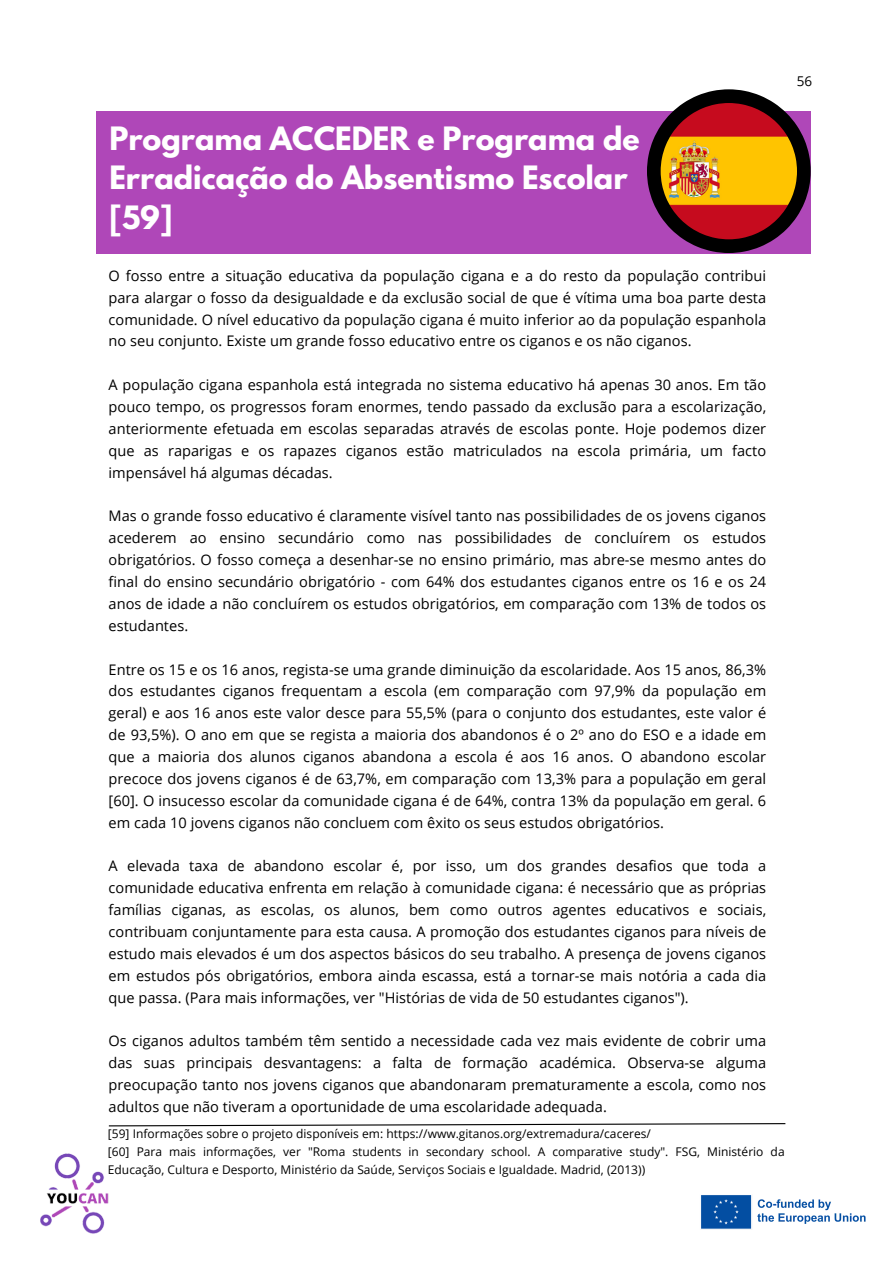
<style>
.page{position:relative;width:893px;height:1264px;background:#fff}
.page>*{position:absolute;margin:0;border:0;box-sizing:border-box;transform-origin:0 0}
.t1{font:700 28.5px/39.3px "League Spartan";color:#fff}
.t2{font:14.55px/21.9px "Open Sans";color:#000;text-align:justify}
.t3{font:13.5px "Open Sans";color:#000}
.t4{font:12px/18px "Open Sans";color:#000}
</style>
<div class="page">
<img style="left:40px;top:1153px;width:69px;height:81px">
<svg style="left:108px;top:1123px;width:678px;height:3px"></svg>
<div style="left:96px;top:111px;width:714px;height:142px;background:#af47b8"></div>
<svg style="left:647px;top:89px;width:163px;height:164px"></svg>
<img style="left:660px;top:103px;width:137px;height:136px">
<img style="left:700px;top:1195px;width:166px;height:35px">
<p class="t3" style="left:796px;top:72px;width:17px">56</p>
<h1 class="t1" style="left:109px;top:122px;width:531px">Programa ACCEDER e Programa de<br>Erradicação do Absentismo Escolar [59]</h1>
<p class="t2" style="left:108px;top:264px;width:659px">O fosso entre a situação educativa da população cigana e a do resto da população contribui para alargar o fosso da desigualdade e da exclusão social de que é vítima uma boa parte desta comunidade. O nível educativo da população cigana é muito inferior ao da população espanhola no seu conjunto. Existe um grande fosso educativo entre os ciganos e os não ciganos.</p>
<p class="t2" style="left:108px;top:373px;width:659px">A população cigana espanhola está integrada no sistema educativo há apenas 30 anos. Em tão pouco tempo, os progressos foram enormes, tendo passado da exclusão para a escolarização, anteriormente efetuada em escolas separadas através de escolas ponte. Hoje podemos dizer que as raparigas e os rapazes ciganos estão matriculados na escola primária, um facto impensável há algumas décadas.</p>
<p class="t2" style="left:108px;top:505px;width:659px">Mas o grande fosso educativo é claramente visível tanto nas possibilidades de os jovens ciganos acederem ao ensino secundário como nas possibilidades de concluírem os estudos obrigatórios. O fosso começa a desenhar-se no ensino primário, mas abre-se mesmo antes do final do ensino secundário obrigatório - com 64% dos estudantes ciganos entre os 16 e os 24 anos de idade a não concluírem os estudos obrigatórios, em comparação com 13% de todos os estudantes.</p>
<p class="t2" style="left:108px;top:658px;width:659px">Entre os 15 e os 16 anos, regista-se uma grande diminuição da escolaridade. Aos 15 anos, 86,3% dos estudantes ciganos frequentam a escola (em comparação com 97,9% da população em geral) e aos 16 anos este valor desce para 55,5% (para o conjunto dos estudantes, este valor é de 93,5%). O ano em que se regista a maioria dos abandonos é o 2º ano do ESO e a idade em que a maioria dos alunos ciganos abandona a escola é aos 16 anos. O abandono escolar precoce dos jovens ciganos é de 63,7%, em comparação com 13,3% para a população em geral [60]. O insucesso escolar da comunidade cigana é de 64%, contra 13% da população em geral. 6 em cada 10 jovens ciganos não concluem com êxito os seus estudos obrigatórios.</p>
<p class="t2" style="left:108px;top:854px;width:659px">A elevada taxa de abandono escolar é, por isso, um dos grandes desafios que toda a comunidade educativa enfrenta em relação à comunidade cigana: é necessário que as próprias famílias ciganas, as escolas, os alunos, bem como outros agentes educativos e sociais, contribuam conjuntamente para esta causa. A promoção dos estudantes ciganos para níveis de estudo mais elevados é um dos aspectos básicos do seu trabalho. A presença de jovens ciganos em estudos pós obrigatórios, embora ainda escassa, está a tornar-se mais notória a cada dia que passa. (Para mais informações, ver "Histórias de vida de 50 estudantes ciganos").</p>
<p class="t2" style="left:108px;top:1029px;width:659px">Os ciganos adultos também têm sentido a necessidade cada vez mais evidente de cobrir uma das suas principais desvantagens: a falta de formação académica. Observa-se alguma preocupação tanto nos jovens ciganos que abandonaram prematuramente a escola, como nos adultos que não tiveram a oportunidade de uma escolaridade adequada.</p>
<p class="t4" style="left:108px;top:1123px;width:678px">[59] Informações sobre o projeto disponíveis em: https://www.gitanos.org/extremadura/caceres/<br>[60] Para mais informações, ver "Roma students in secondary school. A comparative study". FSG, Ministério da<br>Educação, Cultura e Desporto, Ministério da Saúde, Serviços Sociais e Igualdade. Madrid, (2013))</p>
</div>
